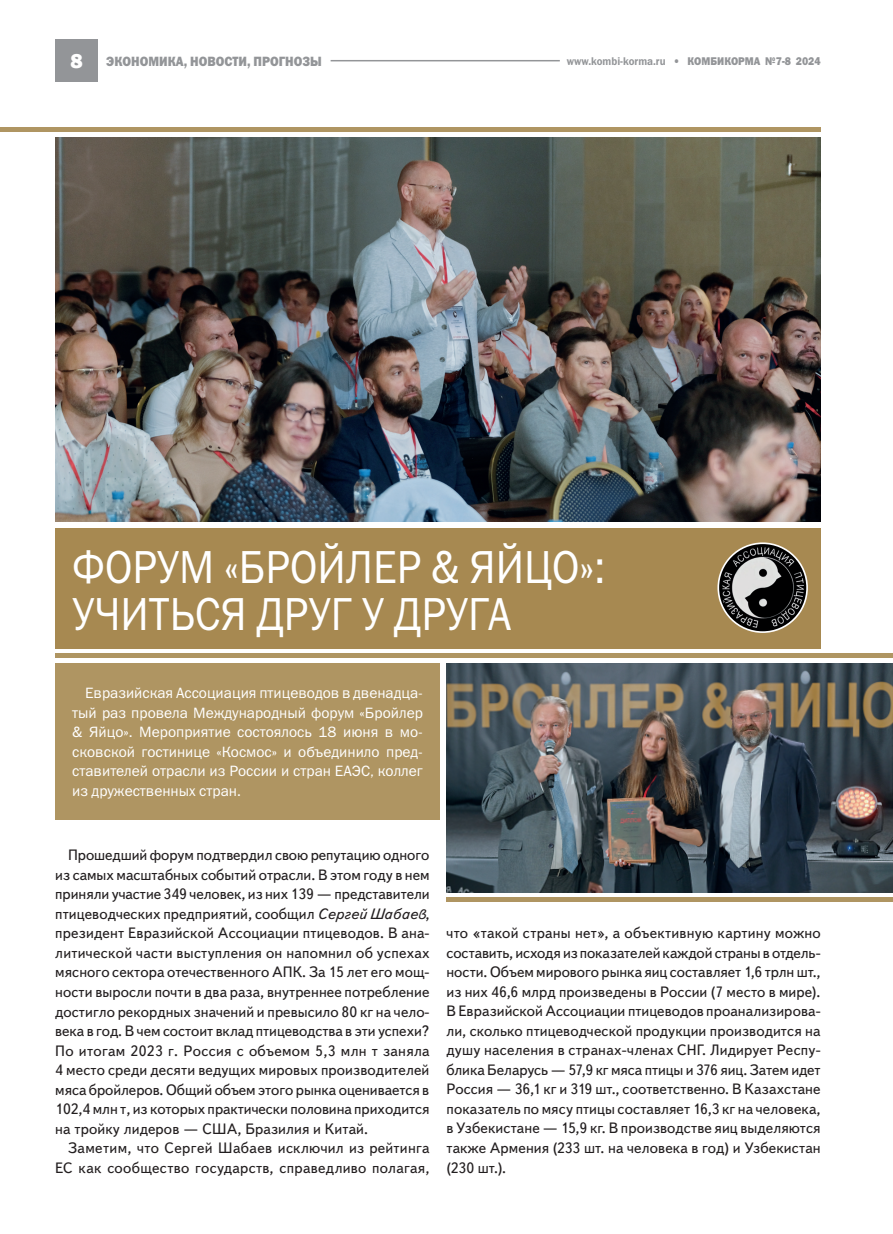
<style>
.page{position:relative;width:893px;height:1234px;background:#fff}
.page>*{position:absolute;margin:0;border:0;box-sizing:border-box;transform-origin:0 0}
.Zagolovok{font:46.5px/46.5px "Franklin Gothic Book C";color:#fff;scale:.9 1}
.t1{font:800 21px "Franklin Gothic";color:#fff}
.Osnovnoy_text-10-13{font:15px/19.5px "Text Book C";letter-spacing:.01em;color:#231f20;text-align:justify}
.Vstavka_10-13{font:15px/19.5px "Franklin Gothic Book C";color:#fff;text-align:justify}
.Zagolovok-2{font:13.5px "Franklin Gothic Heavy C";color:#939598;scale:.9 1}
.Zagolovok-3{font:11.25px "Franklin Gothic Demi C";color:#939598;scale:.9 1}
.Zagolovok-4{font:11.25px "Franklin Gothic Heavy C";color:#939598;scale:.9 1}
.s1{font-family:"Franklin Gothic Heavy C"}
.s2{font-style:italic}
</style>
<div class="page">
<div style="left:55px;top:39px;width:43px;height:42px;background:#939598"></div>
<hr style="left:331px;top:60px;width:229px;height:1px;background:#939598">
<div style="left:55px;top:663px;width:385px;height:156px;background:#af9562"></div>
<img style="left:55px;top:137px;width:766px;height:385px">
<img style="left:446px;top:663px;width:447px;height:229px">
<div style="left:55px;top:527px;width:766px;height:121px;background:#a78951"></div>
<hr style="left:446px;top:897px;width:447px;height:4px;background:#af9562">
<hr style="left:55px;top:653px;width:838px;height:4px;background:#af9562">
<hr style="left:0;top:128px;width:821px;height:4px;background:#af9562">
<img style="left:718px;top:543px;width:89px;height:89px;border-radius:44px">
<div style="left:717px;top:542px;width:91px;height:90px;border:2px solid #fff;border-radius:50%"></div>
<p class="t1" style="left:70px;top:47px;width:14px">8</p>
<p class="Zagolovok-2" style="left:106px;top:54px;width:241px">экономика, новости, прогнозы</p>
<p class="Zagolovok-3" style="left:567px;top:54px;width:144px">www.kombi-korma.ru <span class="s1">• КОМ</span></p>
<p class="Zagolovok-4" style="left:710px;top:54px;width:17px">БИКОРМА</p>
<p class="Zagolovok-4" style="left:765px;top:54px;width:63px">№7-8 2024</p>
<p class="Zagolovok" style="left:72px;top:543px;width:594px">ФОРУМ «БРОЙЛЕР &amp; ЯЙЦО»:<br>УЧИТЬСЯ ДРУГ У ДРУГА</p>
<p class="Vstavka_10-13" style="left:72px;top:683px;width:352px;text-indent:13px">Евразийская Ассоциация птицеводов в двенадца&shy;тый раз провела Международный форум «Бройлер &amp; Яйцо». Мероприятие состоялось 18 июня в мо&shy;сковской гостинице «Космос» и объединило пред&shy;ставителей отрасли из России и стран ЕАЭС, коллег из дружественных стран.</p>
<p class="Osnovnoy_text-10-13" style="left:55px;top:845px;width:376px;text-indent:13px">Прошедший форум подтвердил свою репутацию одного из самых масштабных событий отрасли. В этом году в нем приняли участие 349 человек, из них 139 — представители птицеводческих предприятий, сообщил <span class="s2">Сергей Шабаев</span>, президент Евразийской Ассоциации птицеводов. В ана&shy;литической части выступления он напомнил об успехах мясного сектора отечественного АПК. За 15 лет его мощ&shy;ности выросли почти в два раза, внутреннее потребление достигло рекордных значений и превысило 80 кг на чело&shy;века в год. В чем состоит вклад птицеводства в эти успехи?<br>По итогам 2023 г. Россия с объемом 5,3 млн т заняла</p>
<p class="Osnovnoy_text-10-13" style="left:55px;top:1060px;width:376px">4 место среди десяти ведущих мировых производителей мяса бройлеров. Общий объем этого рынка оценивается в 102,4 млн т, из которых практически половина приходится на тройку лидеров — США, Бразилия и Китай.</p>
<p class="Osnovnoy_text-10-13" style="left:55px;top:1138px;width:376px;text-align:right">Заметим, что Сергей Шабаев исключил из рейтинга<br>ЕС как сообщество государств, справедливо полагая,</p>
<p class="Osnovnoy_text-10-13" style="left:446px;top:923px;width:376px">что «такой страны нет», а объективную картину можно составить, исходя из показателей каждой страны в отдель&shy;ности. Объем мирового рынка яиц составляет 1,6 трлн шт., из них 46,6 млрд произведены в России (7 место в мире).</p>
<p class="Osnovnoy_text-10-13" style="left:446px;top:1001px;width:376px">В Евразийской Ассоциации птицеводов проанализирова&shy;ли, сколько птицеводческой продукции производится на душу населения в странах-членах СНГ. Лидирует Респу&shy;блика Беларусь — 57,9 кг мяса птицы и 376 яиц. Затем идет Россия — 36,1 кг и 319 шт., соответственно. В Казахстане показатель по мясу птицы составляет 16,3 кг на человека, в Узбекистане — 15,9 кг. В производстве яиц выделяются также Армения (233 шт. на человека в год) и Узбекистан (230 шт.).</p>
</div>
